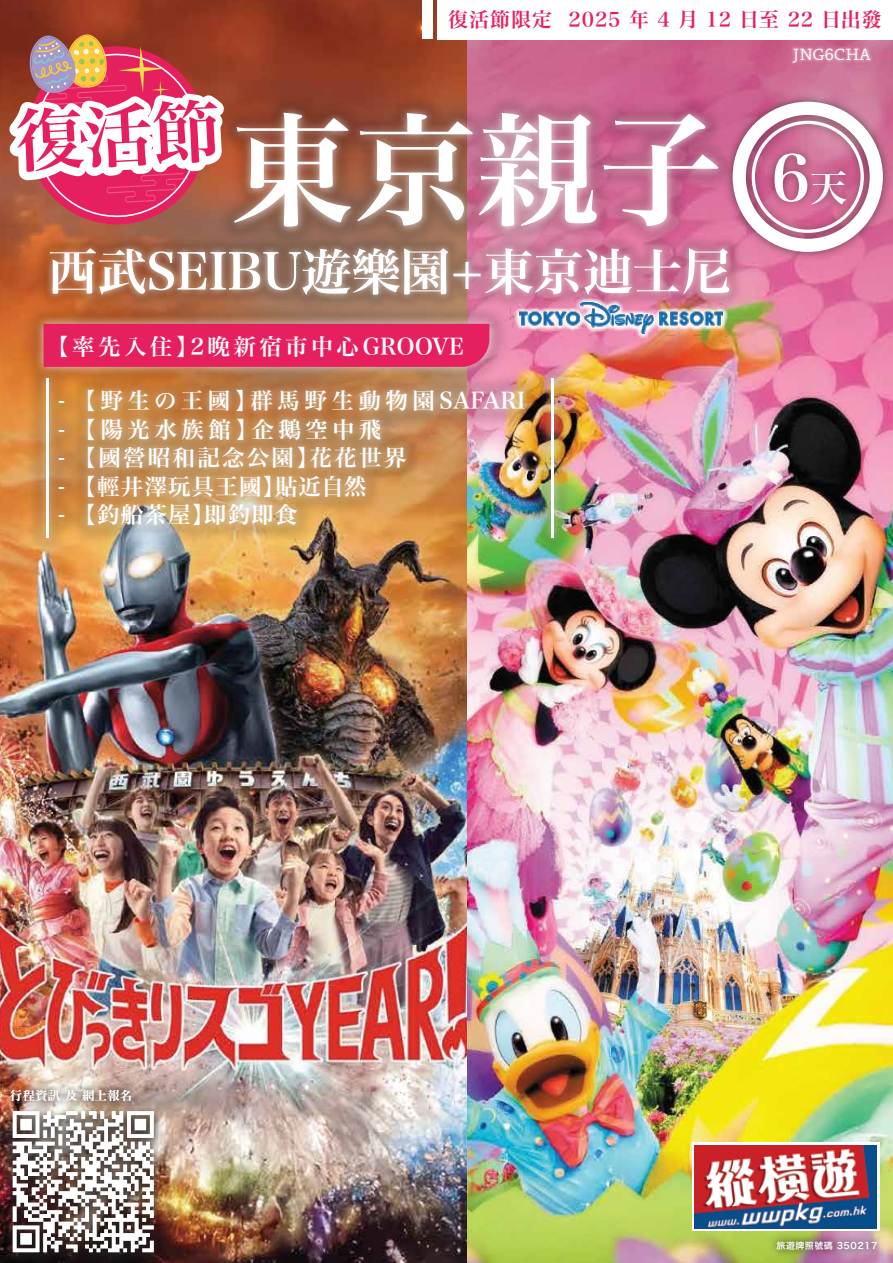
<style>
.page{position:relative;width:893px;height:1263px;background:#fff}
.page>*{position:absolute;margin:0;border:0;box-sizing:border-box;transform-origin:0 0}
.t1{font:122.85px "Hira Min Pro W6";color:#fff}
.t2{font:63.3px "Hira Min Pro W6";color:#fff}
.t3{font:50.1px "Hira Min Pro W6";letter-spacing:-.01em;color:#fff}
.t4{font:22.5px "Hira Min Pro W6";letter-spacing:.2em;color:#fff}
.t5{font:22.5px "Hira Min Pro W6";letter-spacing:.05em;color:#fff}
.t6{font:22.5px "Hira Min Pro W6";letter-spacing:.15em;color:#fff}
.t7{font:22.5px "Hira Min Pro W6";letter-spacing:.1em;color:#fff}
.t8{font:19.95px "Hira Min Pro W6";letter-spacing:.05em;color:#e6205e}
.t9{font:15px "Toppan Bunkyu Gothic Pr 6 N";color:#fff}
.t10{font:12px "Hira Min Pro W6";letter-spacing:.05em;color:#fff}
.t11{font:9px "Hira Kaku Pro N W6";letter-spacing:.05em;color:#fff}
.s1{font-size:37.05px}
</style>
<div class="page">
<img style="left:0;top:0;width:467px;height:1263px">
<img style="left:467px;top:40px;width:426px;height:1223px">
<svg style="left:410px;top:14px;width:28px;height:27px"></svg>
<svg style="left:692px;top:1142px;width:187px;height:89px"></svg>
<img style="left:695px;top:1145px;width:182px;height:83px">
<img style="left:0;top:1077px;width:146px;height:25px">
<img style="left:0;top:1102px;width:167px;height:161px">
<svg style="left:13px;top:1111px;width:141px;height:141px"></svg>
<img style="left:764px;top:1228px;width:127px;height:35px">
<div style="left:438px;top:0;width:455px;height:39px;background:#fff"></div>
<div style="left:423px;top:0;width:10px;height:39px;background:#fff"></div>
<img style="left:788px;top:42px;width:87px;height:28px">
<img style="left:741px;top:89px;width:152px;height:176px">
<svg style="left:741px;top:102px;width:142px;height:150px"></svg>
<img style="left:0;top:91px;width:102px;height:992px">
<img style="left:64px;top:0;width:30px;height:721px">
<img style="left:94px;top:0;width:140px;height:976px">
<img style="left:212px;top:89px;width:529px;height:141px">
<img style="left:217px;top:95px;width:518px;height:135px">
<img style="left:33px;top:230px;width:714px;height:89px">
<img style="left:38px;top:236px;width:703px;height:83px">
<img style="left:511px;top:294px;width:220px;height:48px">
<img style="left:578px;top:303px;width:145px;height:31px">
<img style="left:19px;top:300px;width:559px;height:261px">
<img style="left:30px;top:311px;width:537px;height:240px">
<hr style="left:46px;top:378px;width:2px;height:160px;background:#fff">
<hr style="left:551px;top:378px;width:3px;height:160px;background:#fff">
<div style="left:43px;top:324px;width:446px;height:43px;background:#e6205e"></div>
<svg style="left:15px;top:34px;width:204px;height:193px"></svg>
<p class="t8" style="left:448px;top:2px;width:435px">復活節限定 2025 年 4 月 12 日至 22 日出發</p>
<p class="t9" style="left:793px;top:46px;width:79px">JNG6CHA</p>
<h1 class="t1" style="left:230px;top:62px;width:493px">東京親子</h1>
<h3 class="t3" style="left:48px;top:228px;width:686px">西武SEIBU遊樂園+東京迪士尼</h3>
<p class="t6" style="left:46px;top:326px;width:419px">【率先入住】2晩新宿市中心GROOVE</p>
<p class="t4" style="left:58px;top:381px;width:469px">- 【野生の王國】群馬野生動物園SAFARI</p>
<p class="t4" style="left:58px;top:409px;width:325px">- 【陽光水族館】企鵝空中飛</p>
<p class="t7" style="left:58px;top:438px;width:350px">- 【國營昭和記念公園】花花世界</p>
<p class="t5" style="left:58px;top:466px;width:310px">- 【輕井澤玩具王國】貼近自然</p>
<p class="t5" style="left:58px;top:495px;width:241px">- 【釣船茶屋】即釣即食</p>
<h2 class="t2" style="left:771px;top:122px;width:77px">6<span class="s1">天</span></h2>
<p class="t10" style="left:10px;top:1085px;width:123px">行程資訊 及 網上報名</p>
<p class="t11" style="left:777px;top:1237px;width:102px">旅遊牌照號碼 350217</p>
</div>
